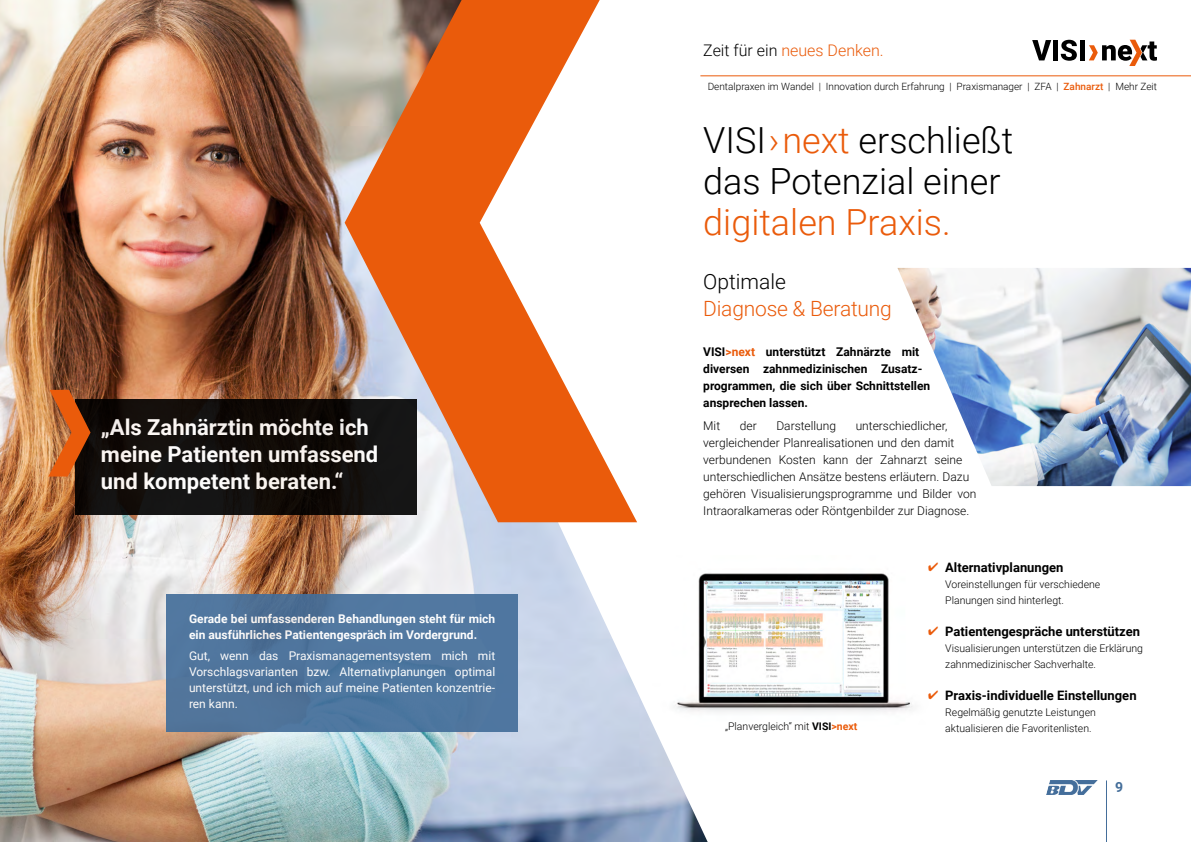
<style>
.page{position:relative;width:1191px;height:842px;background:#fff}
.page>*{position:absolute;margin:0;border:0;box-sizing:border-box;transform-origin:0 0}
.t1{font:300 36px/41px "Roboto";color:#000}
.t2{font:300 36px "Roboto";color:#ea5b0b}
.t3{font:700 22px/27px "Roboto";color:#fff}
.t4{font:300 21px "Roboto";letter-spacing:-.01em;color:#ea5b0b}
.t5{font:300 21px "Roboto";color:#000}
.t6{font:300 16px "Roboto";color:#ea5b0b}
.t7{font:700 14px "Roboto";color:#446e9a}
.t8{font:700 13px "Roboto";color:#000}
.t9{font:300 12px/17px "Roboto";color:#000}
.t10{font:12px/16px "Roboto";color:#fff;text-align:justify}
.t11{font:700 12px/17px "Roboto";color:#000}
.t12{font:700 12px/16px "Roboto";color:#fff}
.t13{font:300 10.5px/16px "Roboto";color:#000}
.t14{font:300 10px "Roboto";color:#000}
.s1{color:#000}
.s2{font-weight:500;color:#ea5b0b}
.s3{color:#ea5b0b}
.s4{font-weight:700}
.s5{font-weight:700;color:#ea5b0b}
</style>
<div class="page">
<img style="left:707px;top:573px;width:206px;height:139px">
<img style="left:0;top:0;width:707px;height:842px">
<div style="left:75px;top:399px;width:342px;height:115px;background:#120d09"></div>
<svg style="left:48px;top:390px;width:43px;height:86px"></svg>
<div style="left:166px;top:594px;width:352px;height:137px;background:#50769f"></div>
<svg style="left:345px;top:0;width:292px;height:522px"></svg>
<img style="left:897px;top:268px;width:294px;height:218px">
<svg style="left:1032px;top:40px;width:19px;height:20px"></svg>
<div style="left:1053px;top:40px;width:5px;height:20px;background:#000"></div>
<svg style="left:1060px;top:40px;width:16px;height:21px"></svg>
<div style="left:1079px;top:40px;width:5px;height:20px;background:#000"></div>
<svg style="left:1089px;top:40px;width:68px;height:26px"></svg>
<hr style="left:700px;top:76px;width:491px;height:1px;background:#ea5b0b">
<img style="left:1047px;top:780px;width:51px;height:14px">
<hr style="left:1106px;top:780px;width:1px;height:62px;background:#446e9a">
<h2 class="t3" style="left:101px;top:413px;width:279px">„Als Zahnärztin möchte ich meine Patienten umfassend und kompetent beraten.“</h2>
<p class="t12" style="left:189px;top:610px;width:308px">Gerade bei umfassenderen Behandlungen steht für mich ein ausführliches Patientengespräch im Vordergrund.</p>
<p class="t10" style="left:189px;top:648px;width:308px">Gut, wenn das Praxismanagementsystem mich mit Vorschlagsvarianten bzw. Alternativplanungen optimal unterstützt, und ich mich auf meine Patienten konzentrie&shy;ren kann.</p>
<h3 class="t6" style="left:703px;top:39px;width:182px"><span class="s1">Zeit für ein</span> neues Denken.</h3>
<p class="t14" style="left:708px;top:79px;width:451px">Dentalpraxen im Wandel | Innovation durch Erfahrung | Praxismanager | ZFA | <span class="s2">Zahnarzt</span> | Mehr Zeit</p>
<h1 class="t1" style="left:703px;top:119px;width:311px">VISI<span class="s3">›next</span> erschließt das Potenzial einer</h1>
<h1 class="t2" style="left:703px;top:197px;width:249px">digitalen Praxis.</h1>
<h3 class="t5" style="left:703px;top:266px;width:84px">Optimale</h3>
<h3 class="t4" style="left:703px;top:293px;width:190px">Diagnose &amp; Beratung</h3>
<p class="t11" style="left:703px;top:343px;width:229px">VISI<span class="s3">&gt;next</span> unterstützt Zahnärzte mit diversen zahnmedizinischen Zusatz&shy;programmen, die sich über Schnittstellen ansprechen lassen.</p>
<p class="t9" style="left:703px;top:417px;width:18px">Mit</p>
<p class="t9" style="left:740px;top:417px;width:18px">der</p>
<p class="t9" style="left:776px;top:417px;width:61px">Darstellung</p>
<p class="t9" style="left:703px;top:417px;width:274px;text-indent:152px">unterschiedlicher, vergleichender Planrealisationen und den damit verbundenen Kosten kann der Zahnarzt seine unterschiedlichen Ansätze bestens erläutern. Dazu gehören Visualisierungsprogramme und Bilder von Intraoralkameras oder Röntgenbilder zur Diagnose.</p>
<p class="t13" style="left:725px;top:718px;width:134px">„Planvergleich“ mit <span class="s4">VISI</span><span class="s5">&gt;next</span></p>
<p class="t8" style="left:928px;top:558px;width:137px"><span class="s3">✔</span> Alternativplanungen</p>
<p class="t13" style="left:945px;top:576px;width:157px">Voreinstellungen für verschiedene<br>Planungen sind hinterlegt.</p>
<p class="t8" style="left:928px;top:622px;width:213px"><span class="s3">✔</span> Patientengespräche unterstützen</p>
<p class="t13" style="left:945px;top:640px;width:199px">Visualisierungen unterstützen die Erklärung zahnmedizinischer Sachverhalte.</p>
<p class="t8" style="left:928px;top:686px;width:210px"><span class="s3">✔</span> Praxis-individuelle Einstellungen</p>
<p class="t13" style="left:945px;top:704px;width:152px">Regelmäßig genutzte Leistungen aktualisieren die Favoritenlisten.</p>
<p class="t7" style="left:1115px;top:777px;width:10px">9</p>
</div>
